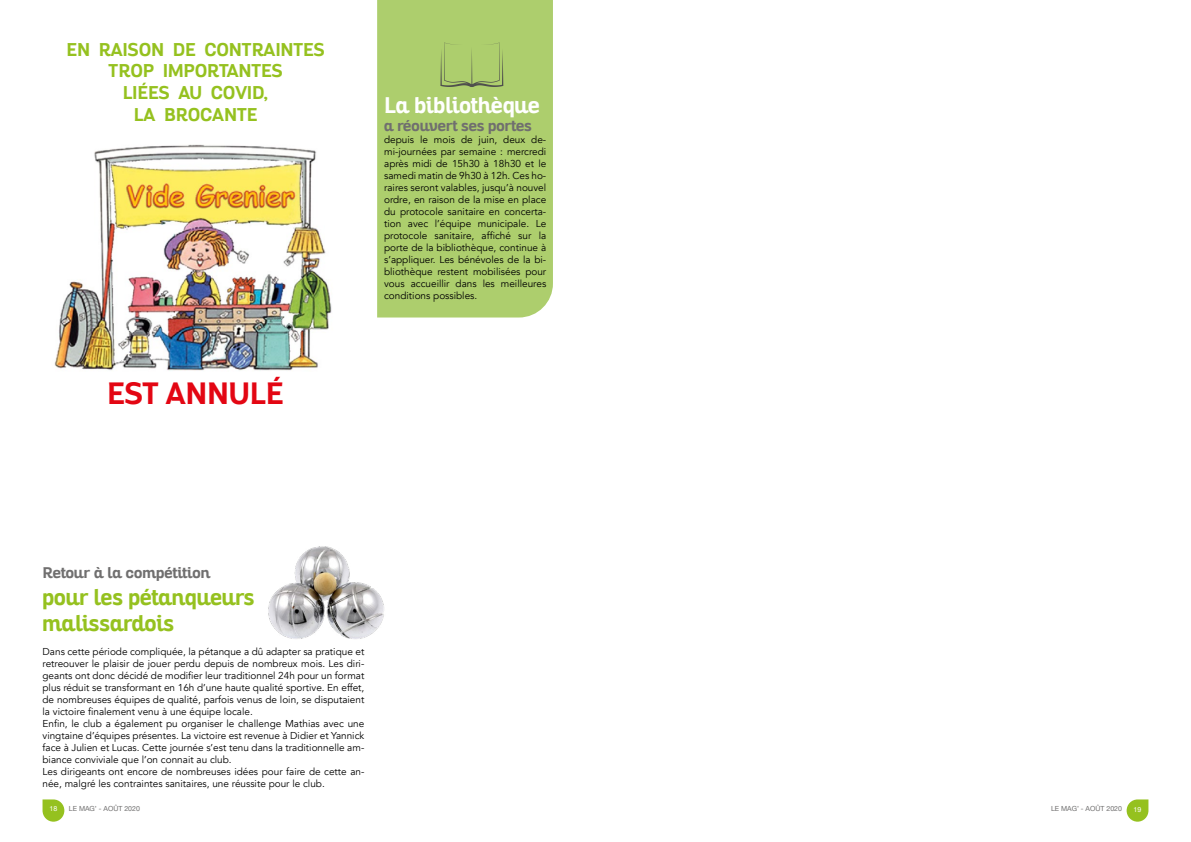
<style>
.page{position:relative;width:1191px;height:842px;background:#fff}
.page>*{position:absolute;margin:0;border:0;box-sizing:border-box;transform-origin:0 0}
.t1{font:700 30px "Altair";color:#e30613;scale:.95 1}
.t2{font:700 22px/26.4px "Altair";color:#95c11f;scale:.95 1}
.t3{font:700 22px "Altair";color:#fff;scale:.95 1}
.t4{font:700 18px/21.6px "Altair";color:#95c11f;text-align:center;scale:.95 1}
.t5{font:700 15px "Altair";color:#706f6f}
.t6{font:10px/12px "Avenir";color:#000;text-align:justify}
.t7{font:7px "Helvetica Neue";color:#706f6f}
.t8{font:7px "Helvetica Neue";color:#fff}
</style>
<div class="page">
<div style="left:377px;top:0;width:176px;height:317px;background:#adce6d"></div>
<svg style="left:440px;top:43px;width:63px;height:44px;background:#a3c169"></svg>
<img style="left:268px;top:546px;width:116px;height:93px">
<img style="left:54px;top:144px;width:278px;height:227px">
<svg style="left:43px;top:799px;width:21px;height:23px"></svg>
<svg style="left:1126px;top:799px;width:22px;height:23px"></svg>
<h3 class="t4" style="left:67px;top:39px;width:273px">EN RAISON DE CONTRAINTES<br>TROP IMPORTANTES<br>LIÉES AU COVID,<br>LA BROCANTE</h3>
<h1 class="t1" style="left:107px;top:373px;width:187px">EST ANNULÉ</h1>
<h2 class="t3" style="left:384px;top:90px;width:166px">La bibliothèque</h2>
<h3 class="t5" style="left:384px;top:115px;width:149px">a réouvert ses portes</h3>
<p class="t6" style="left:384px;top:133px;width:164px">depuis le mois de juin, deux de&shy;mi-journées par semaine : mercredi après midi de 15h30 à 18h30 et le samedi matin de 9h30 à 12h. Ces ho&shy;raires seront valables, jusqu’à nouvel ordre, en raison de la mise en place du protocole sanitaire en concerta&shy;tion avec l’équipe municipale. Le protocole sanitaire, affiché sur la porte de la bibliothèque, continue à s’appliquer. Les bénévoles de la bi&shy;bliothèque restent mobilisées pour vous accueillir dans les meilleures conditions possibles.</p>
<h3 class="t5" style="left:43px;top:563px;width:169px">Retour à la compétition</h3>
<h2 class="t2" style="left:43px;top:584px;width:225px">pour les pétanqueurs malissardois</h2>
<p class="t6" style="left:43px;top:646px;width:323px;text-align:left">Dans cette période compliquée, la pétanque a dû adapter sa pratique et retreouver le plaisir de jouer perdu depuis de nombreux mois. Les diri&shy;geants ont donc décidé de modifier leur traditionnel 24h pour un format plus réduit se transformant en 16h d’une haute qualité sportive. En effet, de nombreuses équipes de qualité, parfois venus de loin, se disputaient la victoire finalement venu à une équipe locale.<br>Enfin, le club a également pu organiser le challenge Mathias avec une vingtaine d’équipes présentes. La victoire est revenue à Didier et Yannick face à Julien et Lucas. Cette journée s’est tenu dans la traditionnelle am&shy;biance conviviale que l’on connait au club.<br>Les dirigeants ont encore de nombreuses idées pour faire de cette an&shy;née, malgré les contraintes sanitaires, une réussite pour le club.</p>
<p class="t8" style="left:50px;top:803px;width:9px">18</p>
<p class="t7" style="left:69px;top:803px;width:73px">LE MAG’ - AOÛT 2020</p>
<p class="t7" style="left:1051px;top:804px;width:73px">LE MAG’ - AOÛT 2020</p>
<p class="t8" style="left:1133px;top:804px;width:9px">19</p>
</div>
